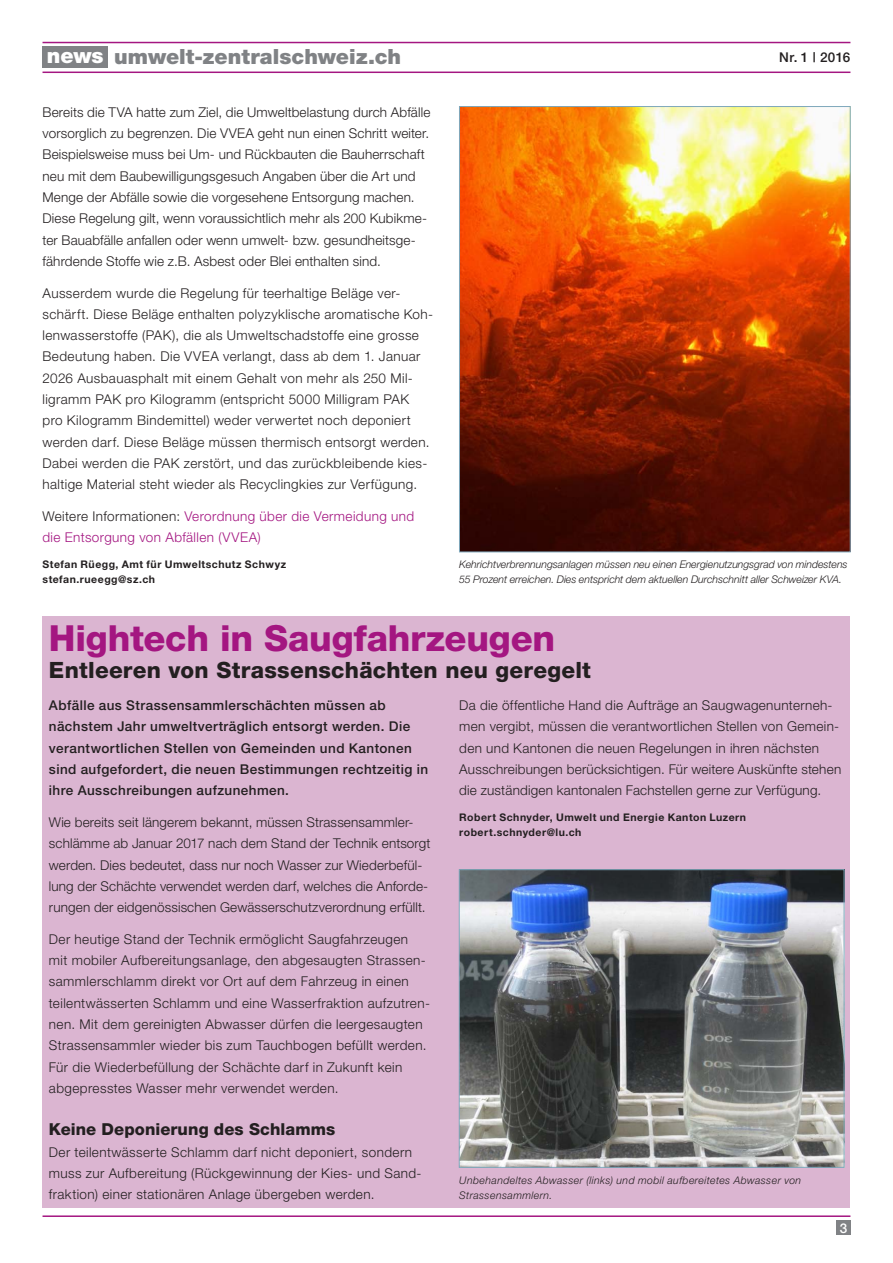
<style>
.page{position:relative;width:893px;height:1263px;background:#fff}
.page>*{position:absolute;margin:0;border:0;box-sizing:border-box;transform-origin:0 0}
.Titel_24_28{font:800 36px "Helvetica Neue";letter-spacing:-.005em;color:#a41681}
.Untertitel_15{font:800 22.5px "Helvetica Neue";letter-spacing:.01em;color:#231f20}
.t1{font:900 21px "Helvetica Neue";color:#808285}
.t2{font:900 21px "Helvetica Neue";color:#fff}
.Zwischentitel_11{font:800 16.5px "Helvetica Neue";letter-spacing:.005em;color:#231f20}
.lauftext_9_14_173{font:300 13.5px/21.3px "Helvetica Neue";letter-spacing:.025em;color:#231f20}
.Lead_9{font:500 13.5px/21.3px "Helvetica Neue";letter-spacing:.03em;color:#231f20}
.lauftext_9_14_173-2{font:300 13.5px/21.3px "Helvetica Neue";letter-spacing:.03em;color:#a41681}
.untertitel_2__9pt{font:500 13.5px "Helvetica Neue";letter-spacing:.025em;color:#231f20}
.untertitel_2__9pt-2{font:500 13.5px "Helvetica Neue";color:#fff}
.bildlegenden_kursiv{font:italic 300 10.5px/15px "Helvetica Neue";letter-spacing:.005em;color:#231f20}
.legende_7_pt_bold{font:700 10.5px/15px "Helvetica Neue";letter-spacing:.045em;color:#231f20}
.bildlegenden_kursiv-2{font:italic 300 10.5px/15px "Helvetica Neue";letter-spacing:.04em;color:#231f20}
.s1{color:#231f20}
</style>
<div class="page">
<div style="left:43px;top:617px;width:807px;height:591px;background:#dbb5d1"></div>
<hr style="left:43px;top:42px;width:807px;height:1px;background:#a41681">
<hr style="left:43px;top:72px;width:807px;height:1px;background:#a41681">
<div style="left:43px;top:47px;width:65px;height:21px;background:#808285"></div>
<hr style="left:43px;top:1215px;width:807px;height:2px;background:#a41681">
<div style="left:836px;top:1220px;width:14px;height:15px;background:#808285"></div>
<img style="left:461px;top:871px;width:381px;height:294px">
<div style="left:459px;top:869px;width:385px;height:298px;border:1px solid #7fa8bc"></div>
<img style="left:461px;top:108px;width:387px;height:442px">
<p class="t2" style="left:47px;top:43px;width:58px">news</p>
<p class="t1" style="left:114px;top:44px;width:288px">umwelt-zentralschweiz.ch</p>
<p class="untertitel_2__9pt" style="left:779px;top:49px;width:73px">Nr. 1 | 2016</p>
<p class="lauftext_9_14_173" style="left:43px;top:101px;width:389px">Bereits die TVA hatte zum Ziel, die Umweltbelastung durch Abfälle vorsorglich zu begrenzen. Die VVEA geht nun einen Schritt weiter.<br>Beispielsweise muss bei Um- und Rückbauten die Bauherrschaft neu mit dem Baubewilligungsgesuch Angaben über die Art und Menge der Abfälle sowie die vorgesehene Entsorgung machen.<br>Diese Regelung gilt, wenn voraussichtlich mehr als 200 Kubikme&shy;ter Bauabfälle anfallen oder wenn umwelt- bzw. gesundheitsge&shy;fährdende Stoffe wie z.B. Asbest oder Blei enthalten sind.</p>
<p class="lauftext_9_14_173" style="left:43px;top:282px;width:392px">Ausserdem wurde die Regelung für teerhaltige Beläge ver&shy;schärft. Diese Beläge enthalten polyzyklische aromatische Koh&shy;lenwasserstoffe (PAK), die als Umweltschadstoffe eine grosse Bedeutung haben. Die VVEA verlangt, dass ab dem 1. Januar 2026 Ausbauasphalt mit einem Gehalt von mehr als 250 Mil&shy;ligramm PAK pro Kilogramm (entspricht 5000 Milligram PAK<br>pro Kilogramm Bindemittel) weder verwertet noch deponiert werden darf. Diese Beläge müssen thermisch entsorgt werden.<br>Dabei werden die PAK zerstört, und das zurückbleibende kies&shy;haltige Material steht wieder als Recyclingkies zur Verfügung.</p>
<p class="lauftext_9_14_173-2" style="left:43px;top:505px;width:373px"><span class="s1">Weitere Informationen:</span> Verordnung über die Vermeidung und die Entsorgung von Abfällen (VVEA)</p>
<p class="legende_7_pt_bold" style="left:43px;top:556px;width:245px">Stefan Rüegg, Amt für Umweltschutz Schwyz stefan.rueegg@sz.ch</p>
<p class="bildlegenden_kursiv" style="left:459px;top:557px;width:390px">Kehrichtverbrennungsanlagen müssen neu einen Energienutzungsgrad von mindestens<br>55 Prozent erreichen. Dies entspricht dem aktuellen Durchschnitt aller Schweizer KVA.</p>
<p class="Titel_24_28" style="left:49px;top:616px;width:508px">Hightech in Saugfahrzeugen</p>
<p class="Untertitel_15" style="left:49px;top:656px;width:544px">Entleeren von Strassenschächten neu geregelt</p>
<p class="Lead_9" style="left:49px;top:694px;width:381px">Abfälle aus Strassensammlerschächten müssen ab nächstem Jahr umweltverträglich entsorgt werden. Die verantwortlichen Stellen von Gemeinden und Kantonen sind aufgefordert, die neuen Bestimmungen rechtzeitig in ihre Ausschreibungen aufzunehmen.</p>
<p class="lauftext_9_14_173" style="left:49px;top:811px;width:383px">Wie bereits seit längerem bekannt, müssen Strassensammler&shy;schlämme ab Januar 2017 nach dem Stand der Technik entsorgt werden. Dies bedeutet, dass nur noch Wasser zur Wiederbefül&shy;lung der Schächte verwendet werden darf, welches die Anforde&shy;rungen der eidgenössischen Gewässerschutzverordnung erfüllt.</p>
<p class="lauftext_9_14_173" style="left:49px;top:928px;width:383px">Der heutige Stand der Technik ermöglicht Saugfahrzeugen mit mobiler Aufbereitungsanlage, den abgesaugten Strassen&shy;sammlerschlamm direkt vor Ort auf dem Fahrzeug in einen teilentwässerten Schlamm und eine Wasserfraktion aufzutren&shy;nen. Mit dem gereinigten Abwasser dürfen die leergesaugten Strassensammler wieder bis zum Tauchbogen befüllt werden.<br>Für die Wiederbefüllung der Schächte darf in Zukunft kein abgepresstes Wasser mehr verwendet werden.</p>
<p class="Zwischentitel_11" style="left:49px;top:1119px;width:288px">Keine Deponierung des Schlamms</p>
<p class="lauftext_9_14_173" style="left:49px;top:1141px;width:374px">Der teilentwässerte Schlamm darf nicht deponiert, sondern muss zur Aufbereitung (Rückgewinnung der Kies- und Sand&shy;fraktion) einer stationären Anlage übergeben werden.</p>
<p class="lauftext_9_14_173" style="left:459px;top:694px;width:383px">Da die öffentliche Hand die Aufträge an Saugwagenunterneh&shy;men vergibt, müssen die verantwortlichen Stellen von Gemein&shy;den und Kantonen die neuen Regelungen in ihren nächsten Ausschreibungen berücksichtigen. Für weitere Auskünfte stehen die zuständigen kantonalen Fachstellen gerne zur Verfügung.</p>
<p class="legende_7_pt_bold" style="left:459px;top:809px;width:288px">Robert Schnyder, Umwelt und Energie Kanton Luzern robert.schnyder@lu.ch</p>
<p class="bildlegenden_kursiv-2" style="left:459px;top:1173px;width:343px">Unbehandeltes Abwasser (links) und mobil aufbereitetes Abwasser von<br>Strassensammlern.</p>
<p class="untertitel_2__9pt-2" style="left:840px;top:1220px;width:9px">3</p>
</div>
